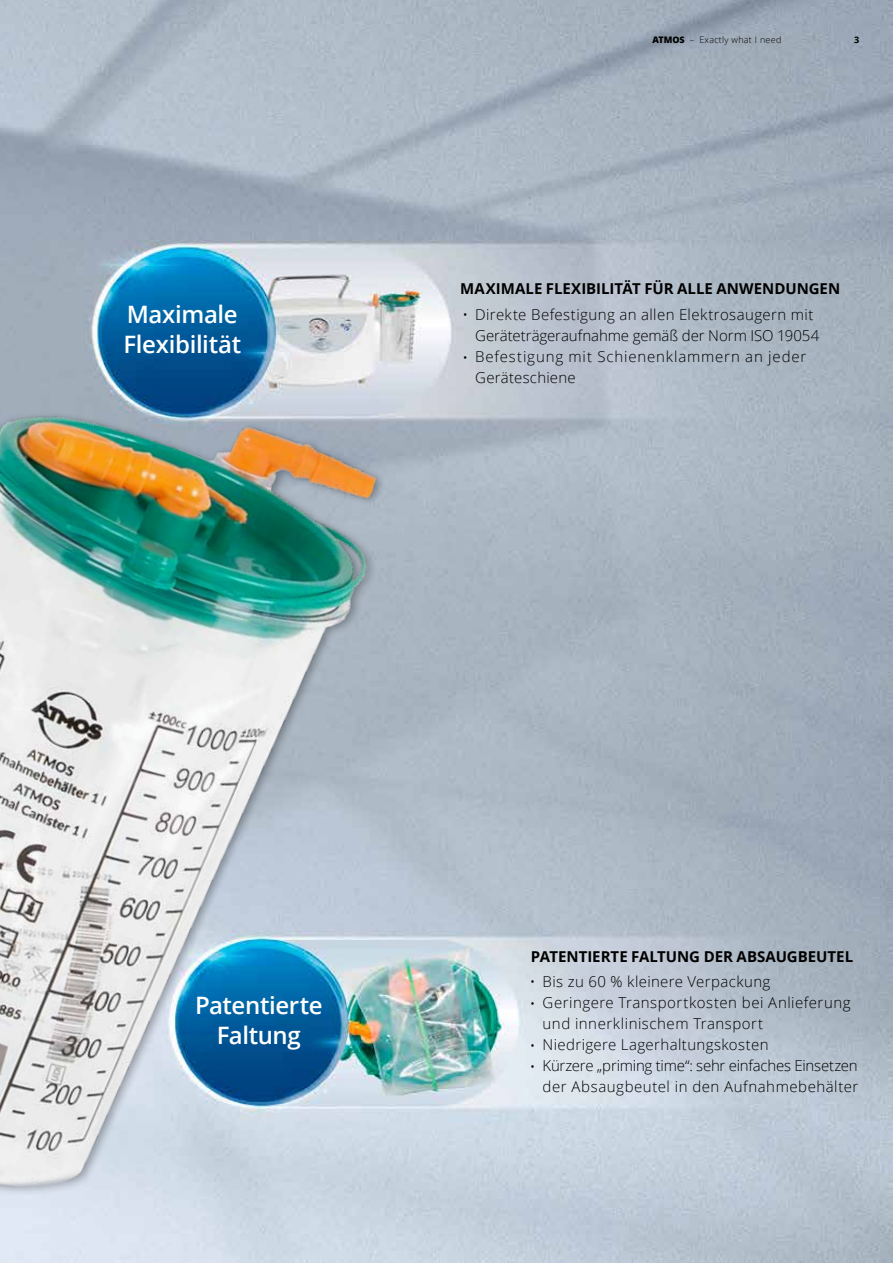
<style>
.page{position:relative;width:893px;height:1263px;background:#fff}
.page>*{position:absolute;margin:0;border:0;box-sizing:border-box;transform-origin:0 0}
.t1{font:600 24px/30px "Open Sans";letter-spacing:-.015em;color:#fff}
.t2{font:300 15px/21px "Open Sans";letter-spacing:.025em;color:#000}
.t3{font:700 15px "Open Sans";color:#000}
.t4{font:300 9px "Open Sans";letter-spacing:.03em;color:#000}
.t5{font:800 9px "Open Sans";color:#000}
.t6{font:700 9px "Open Sans";color:#000}
.s1{font-weight:300}
</style>
<div class="page">
<img style="left:0;top:246px;width:516px;height:1017px">
<h1 class="t1" style="left:123px;top:299px;width:119px">Maximale<br>Flexibilität</h1>
<p class="t5" style="left:652px;top:32px;width:43px">ATMOS <span class="s1">–</span></p>
<p class="t4" style="left:699px;top:33px;width:83px">Exactly what I need</p>
<p class="t6" style="left:854px;top:33px;width:7px">3</p>
<p class="t3" style="left:460px;top:278px;width:381px">MAXIMALE FLEXIBILITÄT FÜR ALLE ANWENDUNGEN</p>
<p class="t2" style="left:475px;top:303px;width:346px">Direkte Befestigung an allen Elektrosaugern mit Geräteträgeraufnahme gemäß der Norm ISO 19054<br>Befestigung mit Schienenklammern an jeder Geräteschiene</p>
<p class="t2" style="left:462px;top:304px;width:7px">•</p>
<p class="t2" style="left:462px;top:346px;width:7px">•</p>
<h1 class="t1" style="left:195px;top:989px;width:129px;text-align:center">Patentierte<br>Faltung</h1>
<p class="t3" style="left:531px;top:946px;width:324px">PATENTIERTE FALTUNG DER ABSAUGBEUTEL</p>
<p class="t2" style="left:543px;top:971px;width:317px">Bis zu 60 % kleinere Verpackung<br>Geringere Transportkosten bei Anlieferung und innerklinischem Transport<br>Niedrigere Lagerhaltungskosten<br>Kürzere „priming time“: sehr einfaches Einsetzen der Absaugbeutel in den Aufnahmebehälter</p>
<p class="t2" style="left:530px;top:970px;width:7px;line-height:22px">• •</p>
<p class="t2" style="left:530px;top:1035px;width:7px">•</p>
<p class="t2" style="left:530px;top:1055px;width:7px">•</p>
</div>
